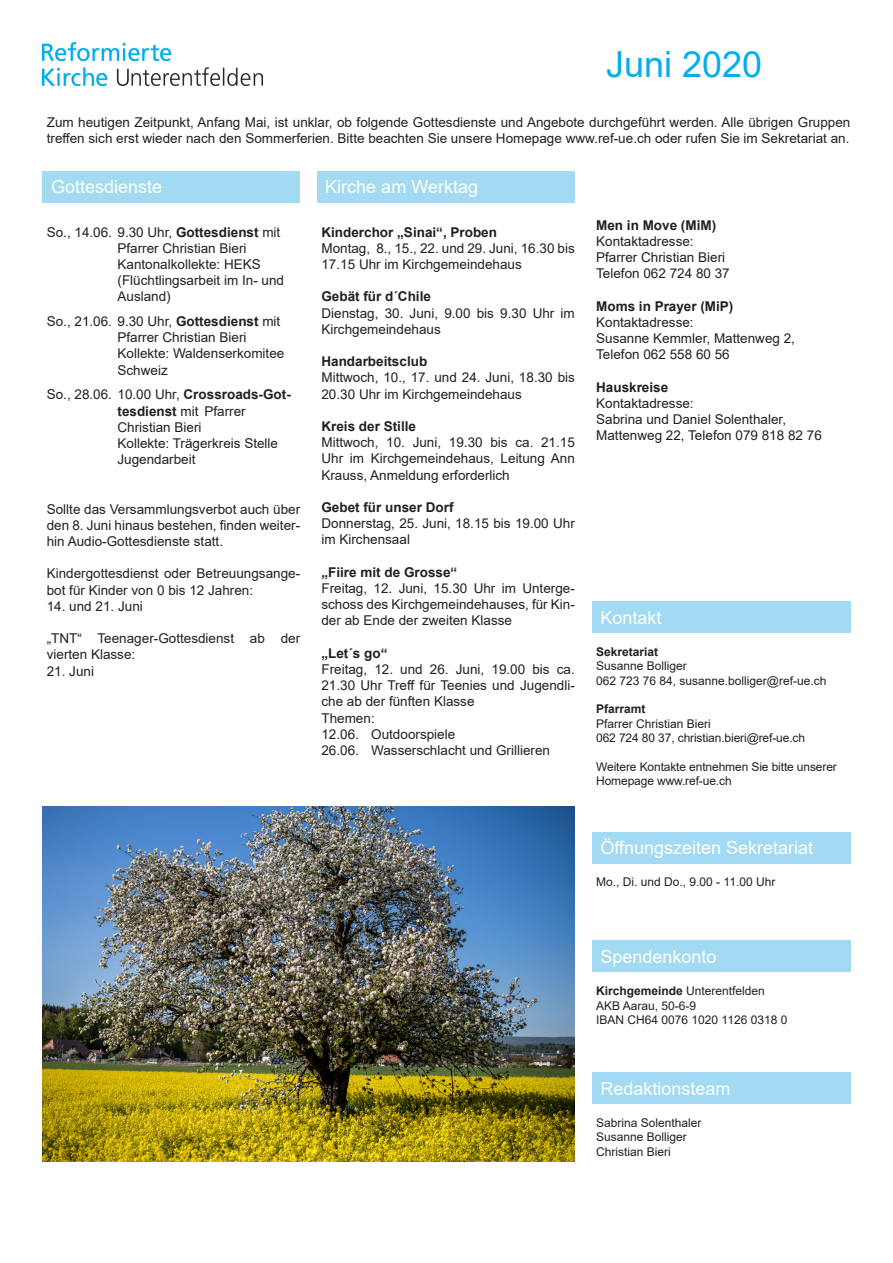
<style>
.page{position:relative;width:893px;height:1263px;background:#fff}
.page>*{position:absolute;margin:0;border:0;box-sizing:border-box;transform-origin:0 0}
.t1{font:36px "Arial";color:#00aeef}
.t2{font:18px "Arial";color:#fffff3}
.t3{font:13.5px/16.2px "Arial";color:#231f20}
.t4{font:700 13.5px "Arial";color:#231f20}
.t5{font:12px/14.4px "Arial";color:#231f20}
.t6{font:700 12px "Arial";color:#231f20}
.s1{font-weight:700}
</style>
<div class="page">
<div style="left:592px;top:602px;width:258px;height:31px;background:#a2daf4"></div>
<div style="left:592px;top:832px;width:258px;height:31px;background:#a2daf4"></div>
<div style="left:592px;top:941px;width:258px;height:31px;background:#a2daf4"></div>
<div style="left:592px;top:1073px;width:258px;height:31px;background:#a2daf4"></div>
<img style="left:43px;top:43px;width:219px;height:42px">
<div style="left:43px;top:171px;width:257px;height:31px;background:#a2daf4"></div>
<div style="left:317px;top:171px;width:257px;height:31px;background:#a2daf4"></div>
<img style="left:43px;top:807px;width:532px;height:355px">
<p class="t1" style="left:606px;top:39px;width:158px">Juni 2020</p>
<p class="t3" style="left:47px;top:114px;width:805px">Zum heutigen Zeitpunkt, Anfang Mai, ist unklar, ob folgende Gottesdienste und Angebote durchgeführt werden. Alle übrigen Gruppen treffen sich erst wieder nach den Sommerferien. Bitte beachten Sie unsere Homepage www.ref-ue.ch oder rufen Sie im Sekretariat an.</p>
<p class="t2" style="left:51px;top:175px;width:113px">Gottesdienste</p>
<p class="t3" style="left:118px;top:224px;width:168px;text-indent:-71px">So., 14.06. 9.30 Uhr, <span class="s1">Gottesdienst</span> mit<br>Pfarrer Christian Bieri<br>Kantonalkollekte: HEKS (Flüchtlingsarbeit im In- und<br>Ausland)</p>
<p class="t3" style="left:118px;top:313px;width:168px;text-indent:-71px">So., 21.06. 9.30 Uhr, <span class="s1">Gottesdienst</span> mit<br>Pfarrer Christian Bieri<br>Kollekte: Waldenserkomitee<br>Schweiz</p>
<p class="t3" style="left:118px;top:386px;width:175px;text-indent:-71px">So., 28.06. 10.00 Uhr, <span class="s1">Crossroads-Got&shy;tesdienst</span> mit Pfarrer<br>Christian Bieri<br>Kollekte: Trägerkreis Stelle<br>Jugendarbeit</p>
<p class="t3" style="left:47px;top:501px;width:255px;text-align:justify">Sollte das Versammlungsverbot auch über den 8. Juni hinaus bestehen, finden weiter&shy;hin Audio-Gottesdienste statt.</p>
<p class="t3" style="left:47px;top:565px;width:255px">Kindergottesdienst oder Betreuungsange&shy;bot für Kinder von 0 bis 12 Jahren:</p>
<p class="t3" style="left:47px;top:598px;width:98px">14. und 21. Juni</p>
<p class="t3" style="left:47px;top:630px;width:255px">„TNT“ Teenager-Gottesdienst ab der vierten Klasse:</p>
<p class="t3" style="left:47px;top:663px;width:49px">21. Juni</p>
<p class="t2" style="left:325px;top:175px;width:154px">Kirche am Werktag</p>
<p class="t4" style="left:321px;top:222px;width:177px">Kinderchor „Sinai“, Proben</p>
<p class="t3" style="left:321px;top:240px;width:255px">Montag, 8., 15., 22. und 29. Juni, 16.30 bis<br>17.15 Uhr im Kirchgemeindehaus</p>
<p class="t4" style="left:321px;top:287px;width:111px">Gebät für d´Chile</p>
<p class="t3" style="left:321px;top:305px;width:255px">Dienstag, 30. Juni, 9.00 bis 9.30 Uhr im<br>Kirchgemeindehaus</p>
<p class="t4" style="left:321px;top:352px;width:107px">Handarbeitsclub</p>
<p class="t3" style="left:321px;top:369px;width:255px">Mittwoch, 10., 17. und 24. Juni, 18.30 bis<br>20.30 Uhr im Kirchgemeindehaus</p>
<p class="t4" style="left:321px;top:417px;width:96px">Kreis der Stille</p>
<p class="t3" style="left:321px;top:434px;width:255px;text-align:justify">Mittwoch, 10. Juni, 19.30 bis ca. 21.15<br>Uhr im Kirchgemeindehaus, Leitung Ann Krauss, Anmeldung erforderlich</p>
<p class="t4" style="left:321px;top:498px;width:134px">Gebet für unser Dorf</p>
<p class="t3" style="left:321px;top:515px;width:255px">Donnerstag, 25. Juni, 18.15 bis 19.00 Uhr im Kirchensaal</p>
<p class="t4" style="left:321px;top:562px;width:137px">„Fiire mit de Grosse“</p>
<p class="t3" style="left:321px;top:580px;width:255px;text-align:justify">Freitag, 12. Juni, 15.30 Uhr im Unterge&shy;schoss des Kirchgemeindehauses, für Kin&shy;der ab Ende der zweiten Klasse</p>
<p class="t4" style="left:321px;top:643px;width:68px">„Let´s go“</p>
<p class="t3" style="left:321px;top:661px;width:255px;text-align:justify">Freitag, 12. und 26. Juni, 19.00 bis ca.<br>21.30 Uhr Treff für Teenies und Jugendli&shy;che ab der fünften Klasse</p>
<p class="t3" style="left:321px;top:710px;width:55px">Themen:</p>
<p class="t3" style="left:321px;top:726px;width:135px">12.06. Outdoorspiele</p>
<p class="t3" style="left:321px;top:742px;width:230px">26.06. Wasserschlacht und Grillieren</p>
<p class="t4" style="left:596px;top:215px;width:122px">Men in Move (MiM)</p>
<p class="t3" style="left:596px;top:233px;width:99px">Kontaktadresse:</p>
<p class="t3" style="left:596px;top:249px;width:131px">Pfarrer Christian Bieri</p>
<p class="t3" style="left:596px;top:265px;width:135px">Telefon 062 724 80 37</p>
<p class="t4" style="left:596px;top:296px;width:139px">Moms in Prayer (MiP)</p>
<p class="t3" style="left:596px;top:314px;width:99px">Kontaktadresse:</p>
<p class="t3" style="left:596px;top:330px;width:200px">Susanne Kemmler, Mattenweg 2,</p>
<p class="t3" style="left:596px;top:346px;width:135px">Telefon 062 558 60 56</p>
<p class="t4" style="left:596px;top:377px;width:74px">Hauskreise</p>
<p class="t3" style="left:596px;top:395px;width:99px">Kontaktadresse:</p>
<p class="t3" style="left:596px;top:411px;width:191px">Sabrina und Daniel Solenthaler,</p>
<p class="t3" style="left:596px;top:427px;width:227px">Mattenweg 22, Telefon 079 818 82 76</p>
<p class="t2" style="left:600px;top:605px;width:63px">Kontakt</p>
<p class="t6" style="left:596px;top:643px;width:64px">Sekretariat</p>
<p class="t5" style="left:596px;top:659px;width:92px">Susanne Bolliger</p>
<p class="t5" style="left:596px;top:673px;width:232px">062 723 76 84, susanne.bolliger@ref-ue.ch</p>
<p class="t6" style="left:596px;top:701px;width:51px">Pfarramt</p>
<p class="t5" style="left:596px;top:716px;width:116px">Pfarrer Christian Bieri</p>
<p class="t5" style="left:596px;top:731px;width:210px">062 724 80 37, christian.bieri@ref-ue.ch</p>
<p class="t5" style="left:596px;top:759px;width:242px">Weitere Kontakte entnehmen Sie bitte unserer<br>Homepage www.ref-ue.ch</p>
<p class="t2" style="left:600px;top:835px;width:214px">Öffnungszeiten Sekretariat</p>
<p class="t5" style="left:596px;top:875px;width:181px">Mo., Di. und Do., 9.00 - 11.00 Uhr</p>
<p class="t2" style="left:600px;top:944px;width:118px">Spendenkonto</p>
<p class="t5" style="left:596px;top:984px;width:170px"><span class="s1">Kirchgemeinde</span> Unterentfelden</p>
<p class="t5" style="left:596px;top:998px;width:102px">AKB Aarau, 50-6-9</p>
<p class="t5" style="left:596px;top:1013px;width:193px">IBAN CH64 0076 1020 1126 0318 0</p>
<p class="t2" style="left:600px;top:1076px;width:132px">Redaktionsteam</p>
<p class="t5" style="left:596px;top:1115px;width:107px">Sabrina Solenthaler</p>
<p class="t5" style="left:596px;top:1130px;width:92px">Susanne Bolliger</p>
<p class="t5" style="left:596px;top:1144px;width:76px">Christian Bieri</p>
</div>
